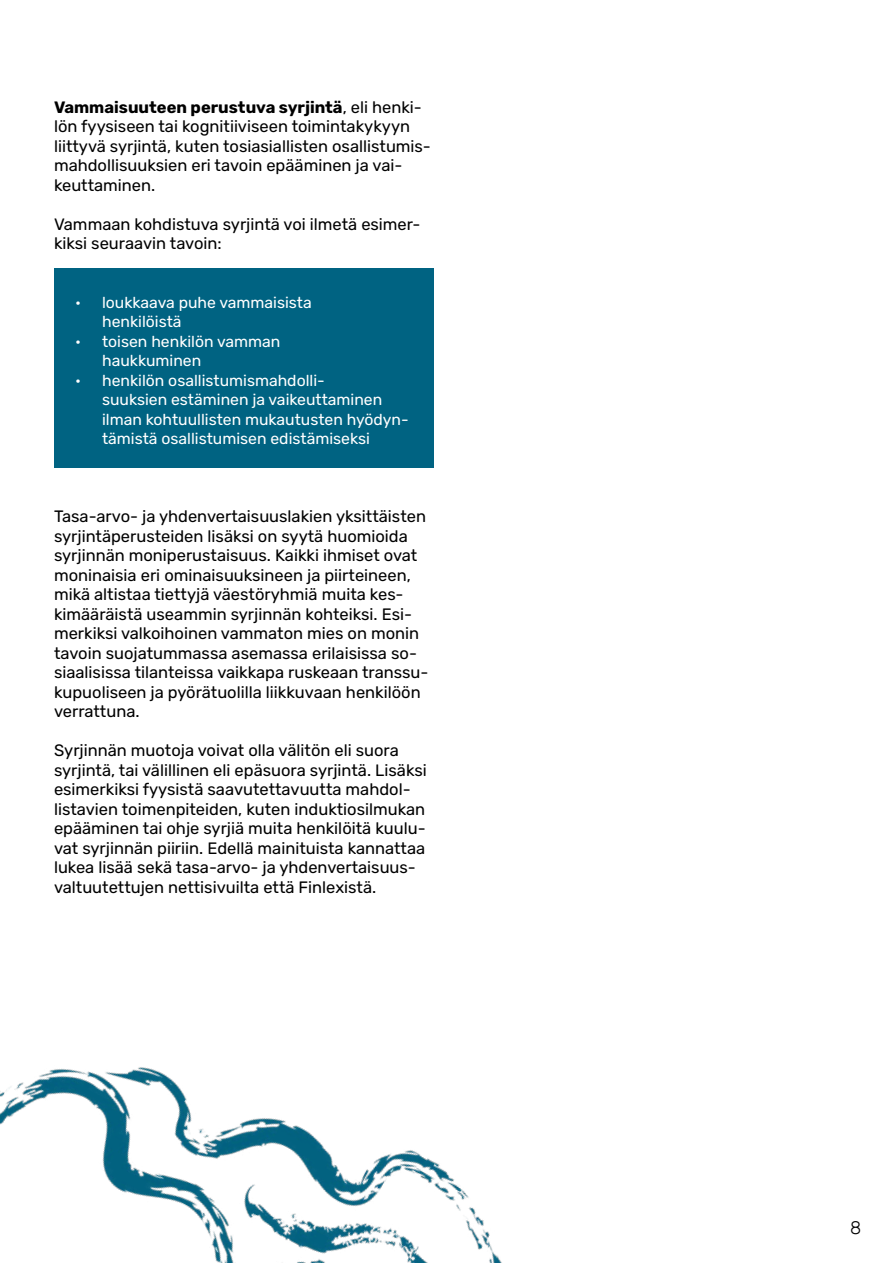
<style>
.page{position:relative;width:893px;height:1263px;background:#fff}
.page>*{position:absolute;margin:0;border:0;box-sizing:border-box;transform-origin:0 0}
.t1{font:300 18px "Rubik";color:#000}
.t2{font:16.5px/19.5px "Rubik";color:#000}
.t3{font:15.75px/19.5px "Rubik";color:#fff}
.s1{font-weight:700}
</style>
<div class="page">
<div style="left:54px;top:268px;width:380px;height:200px;background:#006382"></div>
<img style="left:0;top:1067px;width:502px;height:196px">
<p class="t2" style="left:54px;top:97px;width:378px"><span class="s1">Vammaisuuteen perustuva syrjintä</span>, eli henki&shy;lön fyysiseen tai kognitiiviseen toimintakykyyn liittyvä syrjintä, kuten tosiasiallisten osallistumis&shy;mahdollisuuksien eri tavoin epääminen ja vai&shy;keuttaminen.</p>
<p class="t2" style="left:54px;top:214px;width:368px">Vammaan kohdistuva syrjintä voi ilmetä esimer&shy;kiksi seuraavin tavoin:</p>
<p class="t3" style="left:102px;top:293px;width:211px;text-indent:-27px">• loukkaava puhe vammaisista henkilöistä</p>
<p class="t3" style="left:102px;top:332px;width:180px;text-indent:-27px">• toisen henkilön vamman haukkuminen</p>
<p class="t3" style="left:102px;top:371px;width:308px;text-indent:-27px">• henkilön osallistumismahdolli-<br>suuksien estäminen ja vaikeuttaminen ilman kohtuullisten mukautusten hyödyn&shy;tämistä osallistumisen edistämiseksi</p>
<p class="t2" style="left:54px;top:507px;width:376px">Tasa-arvo- ja yhdenvertaisuuslakien yksittäisten syrjintäperusteiden lisäksi on syytä huomioida syrjinnän moniperustaisuus. Kaikki ihmiset ovat moninaisia eri ominaisuuksineen ja piirteineen, mikä altistaa tiettyjä väestöryhmiä muita kes&shy;kimääräistä useammin syrjinnän kohteiksi. Esi&shy;merkiksi valkoihoinen vammaton mies on monin tavoin suojatummassa asemassa erilaisissa so&shy;siaalisissa tilanteissa vaikkapa ruskeaan transsu&shy;kupuoliseen ja pyörätuolilla liikkuvaan henkilöön verrattuna.</p>
<p class="t2" style="left:54px;top:741px;width:374px">Syrjinnän muotoja voivat olla välitön eli suora syrjintä, tai välillinen eli epäsuora syrjintä. Lisäksi esimerkiksi fyysistä saavutettavuutta mahdol&shy;listavien toimenpiteiden, kuten induktiosilmukan epääminen tai ohje syrjiä muita henkilöitä kuulu&shy;vat syrjinnän piiriin. Edellä mainituista kannattaa lukea lisää sekä tasa-arvo- ja yhdenvertaisuus&shy;valtuutettujen nettisivuilta että Finlexistä.</p>
<p class="t1" style="left:850px;top:1218px;width:13px">8</p>
</div>
